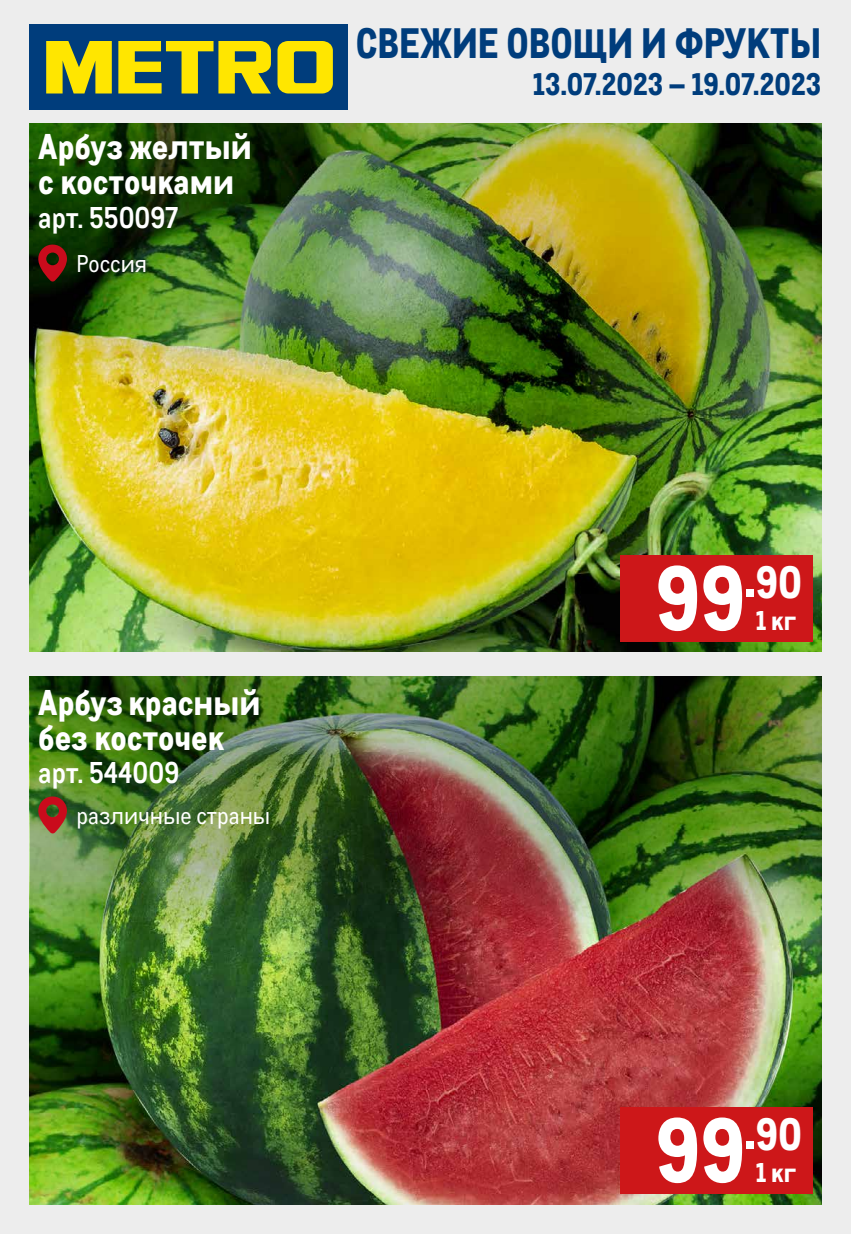
<style>
.page{position:relative;width:851px;height:1234px;background:#fff}
.page>*{position:absolute;margin:0;border:0;box-sizing:border-box;transform-origin:0 0}
.t1{font:800 88.2px "CA Metro";color:#fff}
.t2{font:800 41.4px "CA Metro";color:#003d7c}
.t3{font:800 34.8px/34.8px "CA Metro";color:#fff}
.t4{font:800 30.45px "CA Metro";color:#003d7c}
.t5{font:700 29.25px "CA Metro";color:#fff}
.t6{font:800 26.4px "CA Metro";color:#fff}
.t7{font:23.7px "CA Metro";color:#fff}
</style>
<div class="page">
<div style="left:0;top:0;width:850px;height:1233px;background:#ededed"></div>
<img style="left:30px;top:403px;width:791px;height:248px">
<img style="left:30px;top:956px;width:791px;height:247px">
<div style="left:30px;top:25px;width:318px;height:85px;background:#003d7c"></div>
<svg style="left:46px;top:41px;width:287px;height:52px"></svg>
<div style="left:331px;top:30px;width:13px;height:13px;background:#003d7c"></div>
<div style="left:619px;top:555px;width:193px;height:86px;background:#cd1719"></div>
<div style="left:619px;top:1106px;width:193px;height:87px;background:#cd1719"></div>
<img style="left:30px;top:123px;width:791px;height:280px">
<svg style="left:38px;top:243px;width:29px;height:39px"></svg>
<img style="left:30px;top:676px;width:791px;height:280px">
<svg style="left:38px;top:795px;width:29px;height:38px"></svg>
<p class="t3" style="left:38px;top:126px;width:215px">Арбуз желтый с косточками</p>
<p class="t5" style="left:38px;top:195px;width:142px">арт. 550097</p>
<p class="t7" style="left:77px;top:247px;width:72px">Россия</p>
<p class="t2" style="left:356px;top:9px;width:466px">СВЕЖИЕ ОВОЩИ И ФРУКТЫ</p>
<p class="t4" style="left:533px;top:59px;width:290px">13.07.2023 – 19.07.2023</p>
<p class="t3" style="left:38px;top:681px;width:223px">Арбуз красный без косточек</p>
<p class="t5" style="left:38px;top:750px;width:143px">арт. 544009</p>
<p class="t7" style="left:77px;top:799px;width:195px">различные страны</p>
<h1 class="t1" style="left:655px;top:525px;width:148px">99<sup>.</sup><sup>90</sup></h1>
<p class="t6" style="left:755px;top:598px;width:42px">1 кг</p>
<h1 class="t1" style="left:655px;top:1077px;width:148px">99<sup>.</sup><sup>90</sup></h1>
<p class="t6" style="left:755px;top:1150px;width:42px">1 кг</p>
</div>
